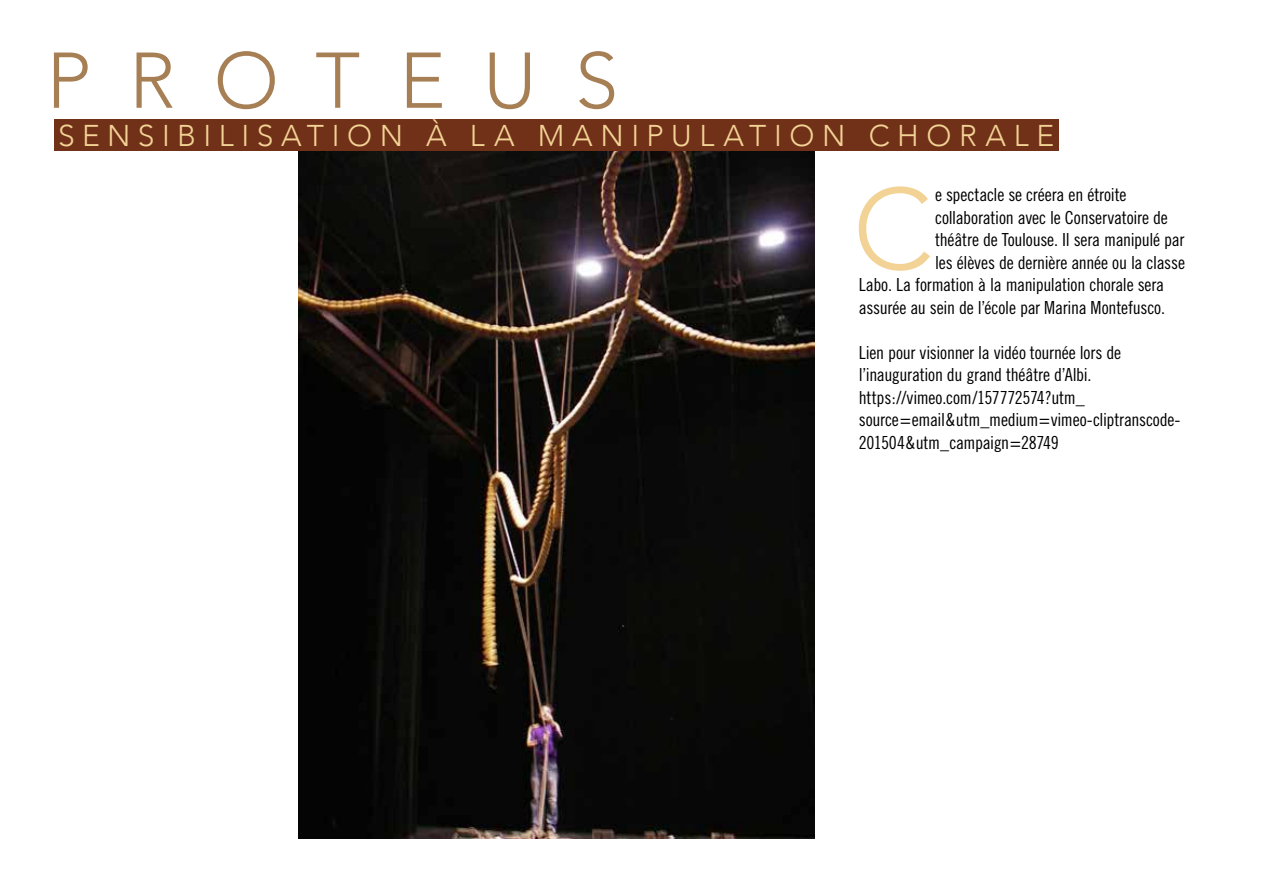
<style>
.page{position:relative;width:1263px;height:893px;background:#fff}
.page>*{position:absolute;margin:0;border:0;box-sizing:border-box;transform-origin:0 0}
.t1{font:300 113.4px "Avenir";color:#f2d395}
.t2{font:300 78px "Avenir";letter-spacing:.49em;color:#a77f55}
.t3{font:300 30px "Avenir";letter-spacing:.255em;color:#f2d395}
.t4{font:18px/22.5px "Trade Gothic Cond Eighteen";letter-spacing:-.015em;color:#000}
</style>
<div class="page">
<img style="left:298px;top:151px;width:516px;height:688px">
<div style="left:54px;top:119px;width:1004px;height:32px;background:#713018"></div>
<h2 class="t2" style="left:46px;top:35px;width:573px">PROTEUS</h2>
<h3 class="t3" style="left:58px;top:118px;width:997px">SENSIBILISATION À LA MANIPULATION CHORALE</h3>
<h1 class="t1" style="left:853px;top:163px;width:81px">C</h1>
<p class="t4" style="left:935px;top:183px;width:193px">e spectacle se créera en étroite</p>
<p class="t4" style="left:935px;top:206px;width:234px">collaboration avec le Conservatoire de</p>
<p class="t4" style="left:935px;top:228px;width:251px">théâtre de Toulouse. Il sera manipulé par</p>
<p class="t4" style="left:935px;top:251px;width:251px">les élèves de dernière année ou la classe</p>
<p class="t4" style="left:859px;top:273px;width:307px">Labo. La formation à la manipulation chorale sera</p>
<p class="t4" style="left:859px;top:296px;width:308px">assurée au sein de l’école par Marina Montefusco.</p>
<p class="t4" style="left:859px;top:341px;width:323px">Lien pour visionner la vidéo tournée lors de l’inauguration du grand théâtre d’Albi. https://vimeo.com/157772574?utm_ source=email&amp;utm_medium=vimeo-cliptranscode-201504&amp;utm_campaign=28749</p>
</div>
